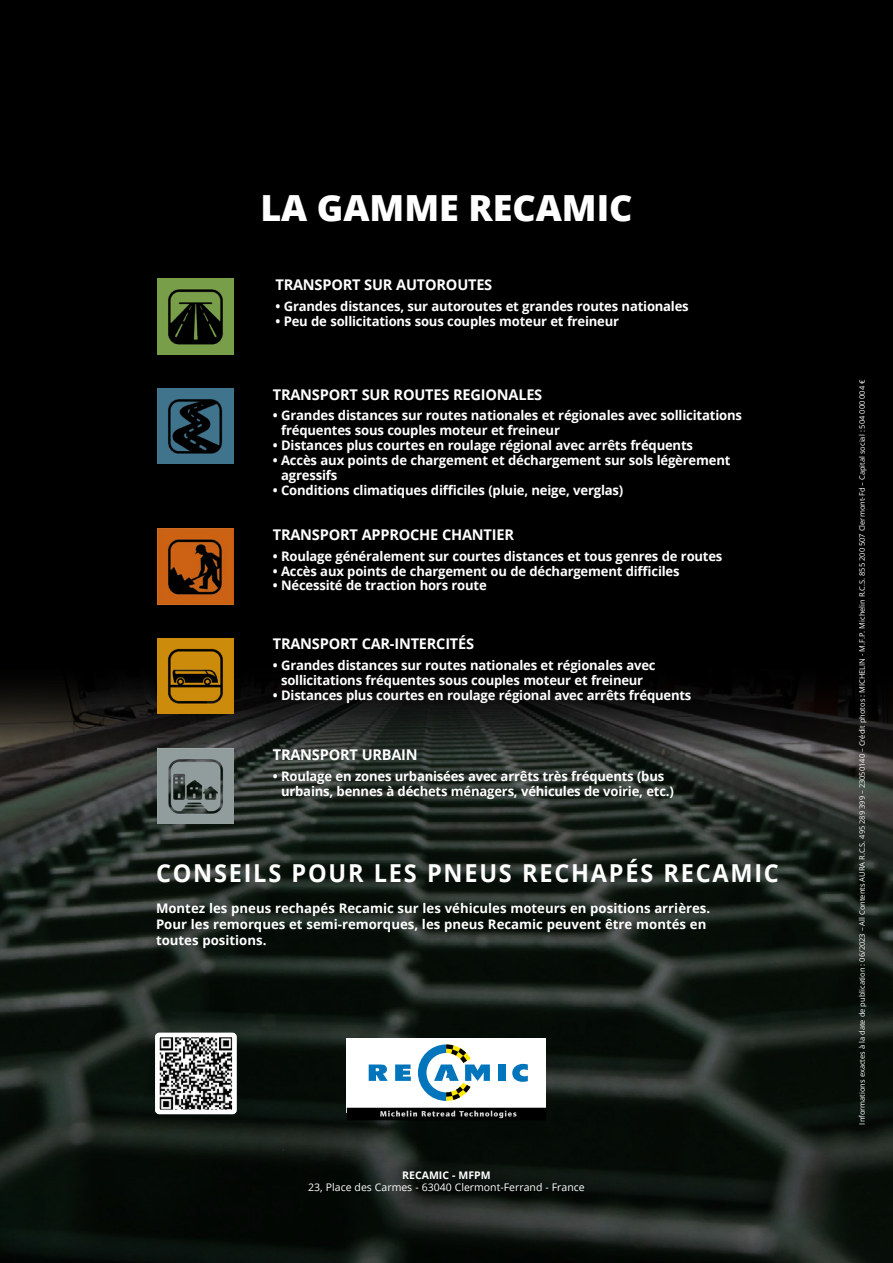
<style>
.page{position:relative;width:893px;height:1263px;background:#000}
.page>*{position:absolute;margin:0;border:0;box-sizing:border-box;transform-origin:0 0}
.t1{font:800 36px "Open Sans";color:#fff}
.t2{font:700 24.75px "Open Sans";letter-spacing:.075em;color:#fff;scale:.95 1}
.t3{font:700 14.7px "Open Sans";letter-spacing:-.015em;color:#fff}
.t4{font:700 13.2px/14.9px "Open Sans";letter-spacing:-.015em;color:#fff}
.t5{font:10.5px "Open Sans";color:#fff}
.t6{font:700 10.5px "Open Sans";color:#fff}
.t7{font:7.5px "Open Sans";color:#fff}
</style>
<div class="page">
<img style="left:0;top:657px;width:893px;height:606px">
<div style="left:347px;top:1037px;width:199px;height:75px;background:#fff"></div>
<div style="left:347px;top:1108px;width:199px;height:12px;background:#000"></div>
<svg style="left:380px;top:1111px;width:137px;height:7px"></svg>
<svg style="left:512px;top:1064px;width:16px;height:18px"></svg>
<svg style="left:369px;top:1064px;width:19px;height:17px"></svg>
<svg style="left:395px;top:1064px;width:16px;height:17px"></svg>
<div style="left:498px;top:1064px;width:7px;height:17px;background:#0075bc"></div>
<svg style="left:418px;top:1044px;width:72px;height:57px"></svg>
<img style="left:157px;top:279px;width:76px;height:75px">
<img style="left:157px;top:749px;width:76px;height:75px">
<img style="left:157px;top:529px;width:76px;height:75px">
<img style="left:157px;top:638px;width:76px;height:75px">
<img style="left:157px;top:388px;width:76px;height:76px">
<img style="left:155px;top:1033px;width:82px;height:81px">
<div style="left:155px;top:1033px;width:82px;height:81px;border:4px solid #fff;border-radius:2px"></div>
<h1 class="t1" style="left:260px;top:180px;width:374px">LA GAMME RECAMIC</h1>
<p class="t3" style="left:275px;top:274px;width:218px">TRANSPORT SUR AUTOROUTES</p>
<p class="t4" style="left:275px;top:298px;width:415px">• Grandes distances, sur autoroutes et grandes routes nationales</p>
<p class="t4" style="left:275px;top:313px;width:345px">• Peu de sollicitations sous couples moteur et freineur</p>
<p class="t3" style="left:273px;top:384px;width:271px">TRANSPORT SUR ROUTES REGIONALES</p>
<p class="t4" style="left:281px;top:408px;width:462px;text-indent:-8px">• Grandes distances sur routes nationales et régionales avec sollicitations fréquentes sous couples moteur et freineur</p>
<p class="t4" style="left:273px;top:437px;width:422px">• Distances plus courtes en roulage régional avec arrêts fréquents</p>
<p class="t4" style="left:281px;top:452px;width:451px;text-indent:-8px">• Accès aux points de chargement et déchargement sur sols légèrement agressifs</p>
<p class="t4" style="left:273px;top:482px;width:352px">• Conditions climatiques difficiles (pluie, neige, verglas)</p>
<p class="t3" style="left:273px;top:524px;width:243px">TRANSPORT APPROCHE CHANTIER</p>
<p class="t4" style="left:273px;top:548px;width:451px">• Roulage généralement sur courtes distances et tous genres de routes</p>
<p class="t4" style="left:273px;top:563px;width:408px">• Accès aux points de chargement ou de déchargement difficiles</p>
<p class="t4" style="left:273px;top:578px;width:215px">• Nécessité de traction hors route</p>
<p class="t3" style="left:273px;top:634px;width:203px">TRANSPORT CAR-INTERCITÉS</p>
<p class="t4" style="left:273px;top:657px;width:384px;text-align:center">• Grandes distances sur routes nationales et régionales avec sollicitations fréquentes sous couples moteur et freineur</p>
<p class="t4" style="left:273px;top:687px;width:420px">• Distances plus courtes en roulage régional avec arrêts fréquents</p>
<p class="t3" style="left:273px;top:744px;width:146px">TRANSPORT URBAIN</p>
<p class="t4" style="left:281px;top:768px;width:394px;text-indent:-8px">• Roulage en zones urbanisées avec arrêts très fréquents (bus urbains, bennes à déchets ménagers, véhicules de voirie, etc.)</p>
<h2 class="t2" style="left:156px;top:855px;width:657px">CONSEILS POUR LES PNEUS RECHAPÉS RECAMIC</h2>
<p class="t4" style="left:156px;top:900px;width:556px;line-height:15.9px">Montez les pneus rechapés Recamic sur les véhicules moteurs en positions arrières.<br>Pour les remorques et semi-remorques, les pneus Recamic peuvent être montés en toutes positions.</p>
<p class="t6" style="left:402px;top:1167px;width:90px">RECAMIC - MFPM</p>
<p class="t5" style="left:308px;top:1180px;width:278px">23, Place des Carmes - 63040 Clermont-Ferrand - France</p>
<p class="t7" style="left:857px;top:1124px;width:746px;rotate:-90deg">Informations exactes à la date de publication : 06/2023 – All Contents AURA R.C.S. 495 289 399 – 23050140 – Crédit photos : MICHELIN - M.F.P. Michelin R.C.S. 855 200 507 Clermont-Fd – Capital social : 504 000 004 €</p>
</div>
